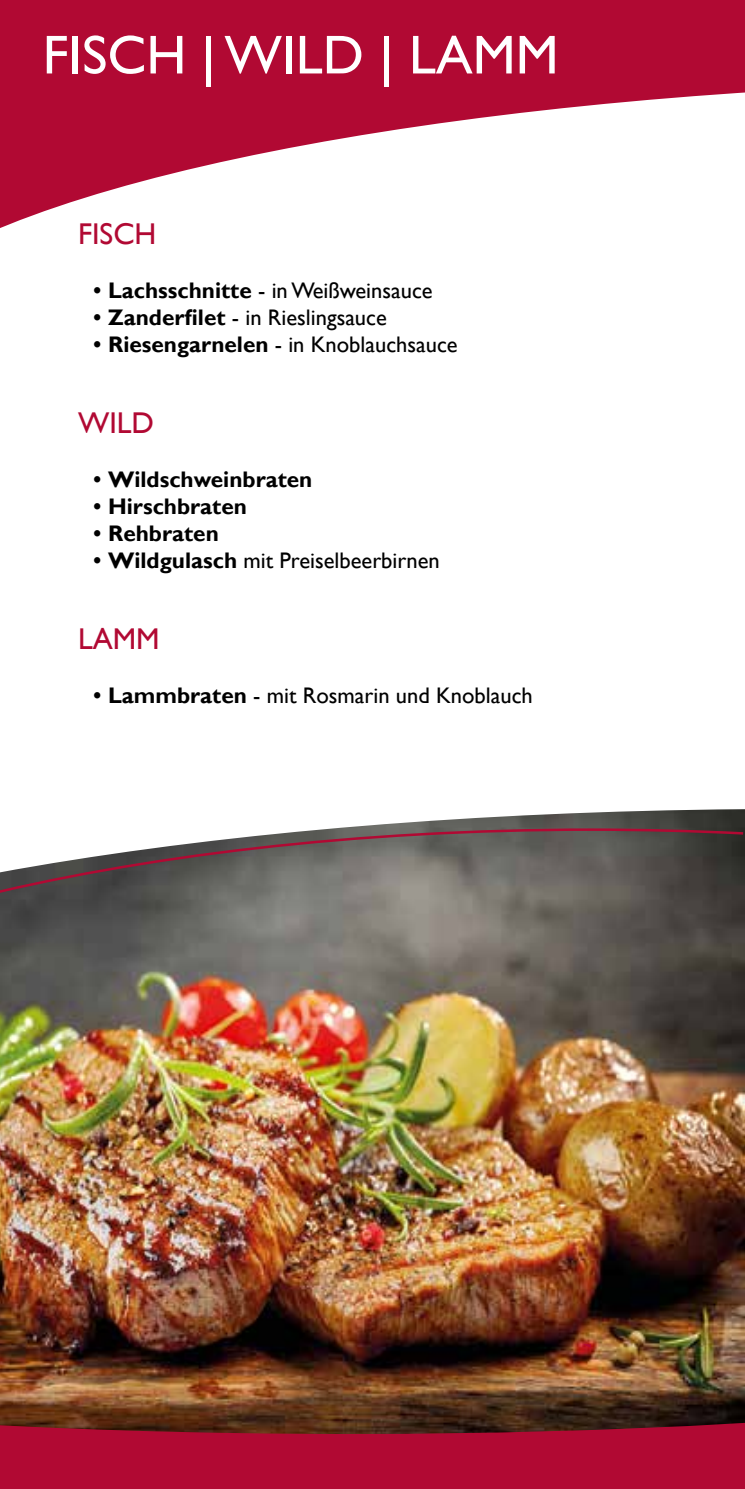
<style>
.page{position:relative;width:745px;height:1489px;background:#fff}
.page>*{position:absolute;margin:0;border:0;box-sizing:border-box;transform-origin:0 0}
.t1{font:55px "Gill Sans";color:#fff}
.t2{font:30px "Gill Sans";color:#b10933}
.t3{font:22.5px "Gill Sans";color:#000}
.t4{font:700 22.5px "Gill Sans";color:#000}
.s1{font-family:"Franklin Gothic"}
.s2{font-weight:700}
.s3{font-family:"Franklin Gothic";font-weight:400}
</style>
<div class="page">
<img style="left:0;top:809px;width:744px;height:327px">
<svg style="left:0;top:0;width:744px;height:228px;fill:#b10933"></svg>
<img style="left:0;top:1136px;width:744px;height:352px">
<img style="left:0;top:1344px;width:590px;height:144px">
<svg style="left:0;top:827px;width:744px;height:75px;background:#77706e"></svg>
<h1 class="t1" style="left:43px;top:23px;width:517px">FISCH | WILD | LAMM</h1>
<h2 class="t2" style="left:78px;top:216px;width:80px">FISCH</h2>
<p class="t3" style="left:90px;top:277px;width:344px"><span class="s1">•</span><span class="s2">Lachsschnitte</span> - in Weißweinsauce</p>
<p class="t3" style="left:90px;top:304px;width:298px"><span class="s1">•</span><span class="s2">Zanderfilet</span> - in Rieslingsauce</p>
<p class="t3" style="left:90px;top:331px;width:369px"><span class="s1">•</span><span class="s2">Riesengarnelen</span> - in Knoblauchsauce</p>
<h2 class="t2" style="left:78px;top:405px;width:77px">WILD</h2>
<p class="t4" style="left:90px;top:466px;width:224px"><span class="s3">•</span>Wildschweinbraten</p>
<p class="t4" style="left:90px;top:493px;width:159px"><span class="s3">•</span> Hirschbraten</p>
<p class="t4" style="left:90px;top:520px;width:130px"><span class="s3">•</span>Rehbraten</p>
<p class="t3" style="left:90px;top:547px;width:351px"><span class="s1">•</span><span class="s2">Wildgulasch</span> mit Preiselbeerbirnen</p>
<h2 class="t2" style="left:78px;top:621px;width:83px">LAMM</h2>
<p class="t3" style="left:90px;top:682px;width:444px"><span class="s1">•</span><span class="s2">Lammbraten</span> - mit Rosmarin und Knoblauch</p>
</div>
